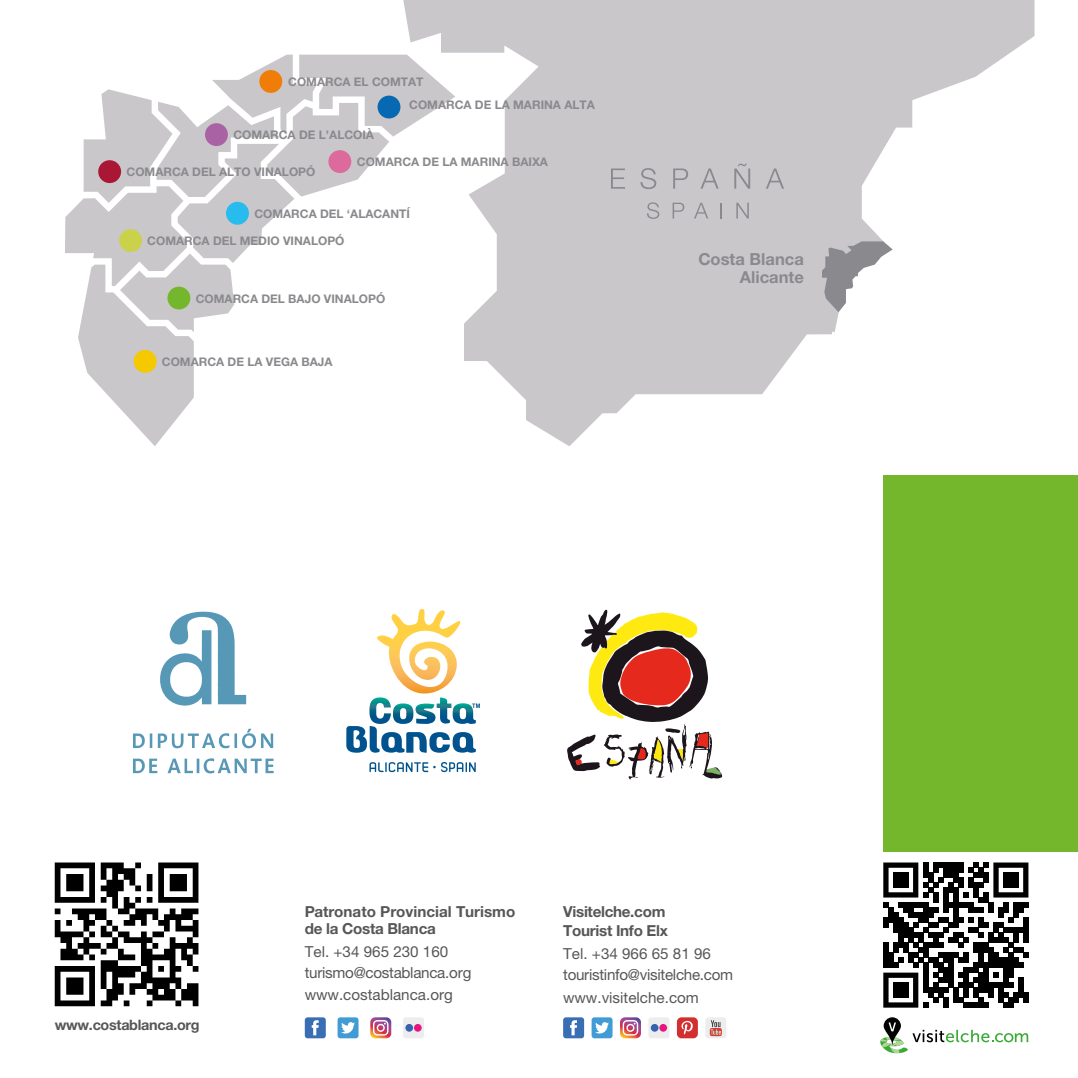
<style>
.page{position:relative;width:1078px;height:1078px;background:#fff}
.page>*{position:absolute;margin:0;border:0;box-sizing:border-box;transform-origin:0 0}
.t1{font:700 16.6px/18.4px "Helvetica Neue LT Std";color:#8a898d;text-align:right}
.t2{font:15.2px/21px "Helvetica Neue LT Std";letter-spacing:-.02em;color:#575756}
.t3{font:700 15.2px "Helvetica Neue LT Std";letter-spacing:-.02em;color:#575756}
.t4{font:15.2px "Helvetica Neue LT Std";color:#575756}
.t5{font:700 15.2px "Helvetica Neue LT Std";color:#575756}
.t6{font:700 14.4px "Helvetica Neue LT Std";letter-spacing:-.02em;color:#575756}
.t7{font:700 11.8px "Helvetica Neue LT Std";color:#8a898d}
</style>
<div class="page">
<svg style="left:403px;top:0;width:631px;height:446px;fill:#c9c7ca"></svg>
<svg style="left:821px;top:241px;width:71px;height:71px"></svg>
<svg style="left:611px;top:168px;width:14px;height:21px"></svg>
<svg style="left:640px;top:168px;width:16px;height:21px"></svg>
<svg style="left:673px;top:168px;width:15px;height:21px"></svg>
<svg style="left:700px;top:168px;width:18px;height:21px"></svg>
<svg style="left:734px;top:163px;width:16px;height:26px"></svg>
<svg style="left:765px;top:168px;width:18px;height:21px"></svg>
<div style="left:305px;top:1017px;width:21px;height:21px;background:#396db4;border-radius:3px"></div>
<svg style="left:311px;top:1020px;width:7px;height:15px"></svg>
<div style="left:337px;top:1017px;width:21px;height:21px;background:#419cd6;border-radius:3px"></div>
<svg style="left:341px;top:1022px;width:14px;height:11px"></svg>
<div style="left:563px;top:1017px;width:21px;height:21px;background:#396db4;border-radius:3px"></div>
<svg style="left:570px;top:1020px;width:7px;height:15px"></svg>
<div style="left:591px;top:1017px;width:21px;height:21px;background:#419cd6;border-radius:3px"></div>
<svg style="left:595px;top:1022px;width:14px;height:11px"></svg>
<div style="left:403px;top:1017px;width:21px;height:21px;background:#ededed;border-radius:3px"></div>
<div style="left:405px;top:1023px;width:8px;height:8px;background:#3564ad;border-radius:50%"></div>
<div style="left:414px;top:1023px;width:7px;height:8px;background:#e71581;border-radius:50%"></div>
<div style="left:883px;top:476px;width:194px;height:375px;background:#75b72c"></div>
<svg style="left:65px;top:55px;width:390px;height:391px"></svg>
<div style="left:98px;top:160px;width:23px;height:23px;background:#a91735;border-radius:50%"></div>
<div style="left:205px;top:123px;width:23px;height:23px;background:#a963a5;border-radius:50%"></div>
<div style="left:119px;top:229px;width:23px;height:23px;background:#cad24b;border-radius:50%"></div>
<div style="left:134px;top:350px;width:22px;height:23px;background:#f4c900;border-radius:50%"></div>
<div style="left:226px;top:202px;width:23px;height:23px;background:#27bbee;border-radius:50%"></div>
<div style="left:167px;top:286px;width:23px;height:23px;background:#75b72c;border-radius:50%"></div>
<div style="left:328px;top:150px;width:23px;height:23px;background:#dd6a9c;border-radius:50%"></div>
<div style="left:377px;top:96px;width:23px;height:22px;background:#0669b2;border-radius:50%"></div>
<div style="left:259px;top:70px;width:23px;height:23px;background:#ef7d07;border-radius:50%"></div>
<svg style="left:55px;top:862px;width:143px;height:143px"></svg>
<svg style="left:646px;top:202px;width:13px;height:17px"></svg>
<svg style="left:672px;top:203px;width:12px;height:15px"></svg>
<svg style="left:693px;top:203px;width:15px;height:15px"></svg>
<svg style="left:720px;top:203px;width:2px;height:15px"></svg>
<svg style="left:736px;top:203px;width:12px;height:15px"></svg>
<svg style="left:369px;top:762px;width:106px;height:10px"></svg>
<svg style="left:346px;top:609px;width:134px;height:144px"></svg>
<svg style="left:160px;top:611px;width:86px;height:94px"></svg>
<svg style="left:133px;top:733px;width:19px;height:15px"></svg>
<svg style="left:158px;top:728px;width:115px;height:20px"></svg>
<svg style="left:133px;top:758px;width:24px;height:15px"></svg>
<svg style="left:167px;top:758px;width:106px;height:15px"></svg>
<svg style="left:567px;top:609px;width:155px;height:170px"></svg>
<svg style="left:370px;top:1017px;width:21px;height:21px"></svg>
<div style="left:648px;top:1017px;width:21px;height:21px;background:#ededed;border-radius:3px"></div>
<svg style="left:650px;top:1023px;width:8px;height:8px"></svg>
<div style="left:659px;top:1023px;width:8px;height:8px;background:#e71581;border-radius:50%"></div>
<svg style="left:620px;top:1017px;width:21px;height:21px"></svg>
<svg style="left:880px;top:1017px;width:147px;height:36px"></svg>
<svg style="left:883px;top:862px;width:145px;height:145px"></svg>
<div style="left:893px;top:872px;width:15px;height:15px;background:#000"></div>
<div style="left:1003px;top:872px;width:15px;height:15px;background:#000"></div>
<div style="left:893px;top:982px;width:15px;height:15px;background:#000"></div>
<div style="left:676px;top:1017px;width:21px;height:21px;background:#d42f30;border-radius:5px"></div>
<svg style="left:681px;top:1021px;width:11px;height:13px"></svg>
<svg style="left:705px;top:1017px;width:21px;height:21px"></svg>
<svg style="left:709px;top:1019px;width:12px;height:16px"></svg>
<p class="t7" style="left:288px;top:74px;width:137px">COMARCA EL COMTAT</p>
<p class="t7" style="left:233px;top:128px;width:142px">COMARCA DE L’ALCOIÀ</p>
<p class="t7" style="left:409px;top:98px;width:187px">COMARCA DE LA MARINA ALTA</p>
<p class="t7" style="left:126px;top:165px;width:190px">COMARCA DEL ALTO VINALOPÓ</p>
<p class="t7" style="left:357px;top:154px;width:193px">COMARCA DE LA MARINA BAIXA</p>
<p class="t7" style="left:254px;top:206px;width:157px">COMARCA DEL ‘ALACANTÍ</p>
<p class="t7" style="left:147px;top:233px;width:199px">COMARCA DEL MEDIO VINALOPÓ</p>
<p class="t7" style="left:196px;top:291px;width:191px">COMARCA DEL BAJO VINALOPÓ</p>
<p class="t7" style="left:162px;top:354px;width:172px">COMARCA DE LA VEGA BAJA</p>
<h1 class="t1" style="left:698px;top:249px;width:107px">Costa Blanca<br>Alicante</h1>
<p class="t5" style="left:305px;top:902px;width:212px">Patronato Provincial Turismo</p>
<p class="t3" style="left:563px;top:902px;width:104px">Visitelche.com</p>
<p class="t6" style="left:55px;top:1015px;width:146px">www.costablanca.org</p>
<p class="t3" style="left:305px;top:919px;width:133px">de la Costa Blanca</p>
<p class="t3" style="left:563px;top:920px;width:106px">Tourist Info Elx</p>
<p class="t2" style="left:305px;top:940px;width:168px">Tel. +34 965 230 160 turismo@costablanca.org</p>
<p class="t4" style="left:305px;top:985px;width:149px">www.costablanca.org</p>
<p class="t2" style="left:563px;top:942px;width:171px">Tel. +34 966 65 81 96 touristinfo@visitelche.com</p>
<p class="t4" style="left:563px;top:987px;width:137px">www.visitelche.com</p>
</div>
